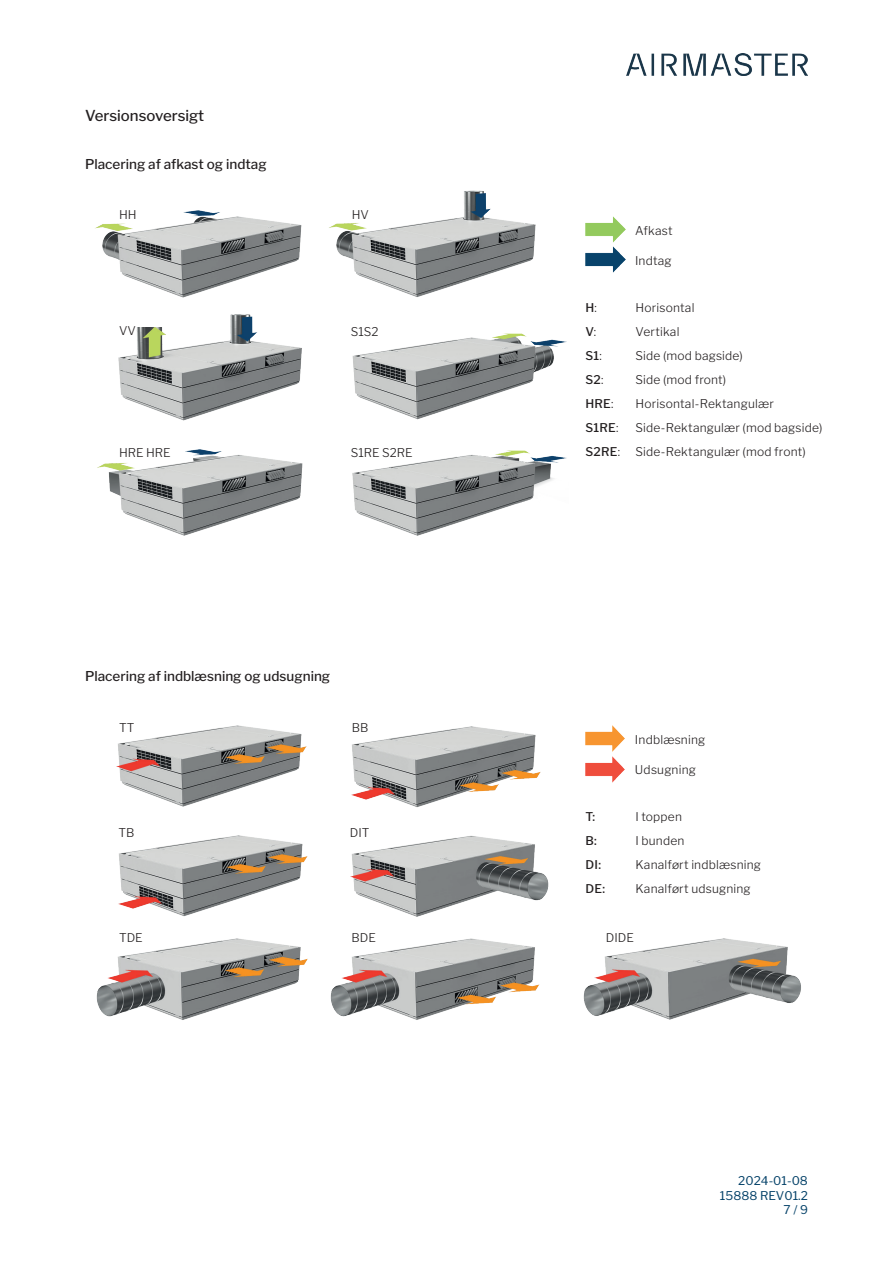
<style>
.page{position:relative;width:893px;height:1263px;background:#fff}
.page>*{position:absolute;margin:0;border:0;box-sizing:border-box;transform-origin:0 0}
.t1{font:500 15px "Libre Franklin";color:#231f20}
.t2{font:500 13.5px "Libre Franklin";color:#231f20}
.t3{font:300 12px/24px "Libre Franklin";letter-spacing:.015em;color:#231f20}
.t4{font:500 12px/24px "Libre Franklin";letter-spacing:.02em;color:#231f20}
.t5{font:12px/14.4px "Libre Franklin";color:#054269;text-align:right}
.s1{font-weight:300}
</style>
<div class="page">
<img style="left:627px;top:53px;width:181px;height:23px">
<img style="left:95px;top:210px;width:207px;height:88px">
<img style="left:329px;top:190px;width:207px;height:107px">
<img style="left:118px;top:314px;width:184px;height:107px">
<img style="left:352px;top:333px;width:215px;height:87px">
<img style="left:97px;top:449px;width:206px;height:87px">
<img style="left:352px;top:450px;width:215px;height:86px">
<img style="left:116px;top:725px;width:191px;height:82px">
<img style="left:350px;top:836px;width:199px;height:81px">
<img style="left:583px;top:938px;width:218px;height:82px">
<img style="left:96px;top:938px;width:212px;height:82px">
<img style="left:330px;top:938px;width:210px;height:82px">
<img style="left:351px;top:726px;width:190px;height:81px">
<img style="left:118px;top:835px;width:190px;height:82px">
<img style="left:585px;top:725px;width:40px;height:26px">
<img style="left:585px;top:756px;width:40px;height:26px">
<img style="left:585px;top:247px;width:40px;height:26px">
<img style="left:585px;top:217px;width:40px;height:26px">
<div style="left:136px;top:305px;width:37px;height:22px;background:#fff"></div>
<p class="t1" style="left:85px;top:106px;width:121px">Versionsoversigt</p>
<p class="t2" style="left:85px;top:156px;width:183px">Placering af afkast og indtag</p>
<p class="t3" style="left:119px;top:202px;width:19px">HH</p>
<p class="t3" style="left:352px;top:202px;width:19px">HV</p>
<p class="t3" style="left:119px;top:319px;width:18px">VV</p>
<p class="t3" style="left:351px;top:319px;width:29px">S1S2</p>
<p class="t3" style="left:119px;top:440px;width:53px">HRE HRE</p>
<p class="t3" style="left:351px;top:441px;width:63px">S1RE S2RE</p>
<p class="t2" style="left:85px;top:668px;width:247px">Placering af indblæsning og udsugning</p>
<p class="t3" style="left:119px;top:716px;width:17px">TT</p>
<p class="t3" style="left:352px;top:716px;width:18px">BB</p>
<p class="t3" style="left:119px;top:820px;width:17px">TB</p>
<p class="t3" style="left:350px;top:820px;width:21px">DIT</p>
<p class="t3" style="left:119px;top:925px;width:25px">TDE</p>
<p class="t3" style="left:351px;top:925px;width:26px">BDE</p>
<p class="t4" style="left:585px;top:296px;width:36px">H<span class="s1">:<br></span>V<span class="s1">:<br></span>S1<span class="s1">:<br></span>S2<span class="s1">:<br></span>HRE<span class="s1">:<br></span>S1RE<span class="s1">:<br></span>S2RE<span class="s1">:</span></p>
<p class="t3" style="left:635px;top:219px;width:39px">Afkast</p>
<p class="t3" style="left:635px;top:249px;width:38px">Indtag</p>
<p class="t3" style="left:635px;top:296px;width:188px">Horisontal<br>Vertikal<br>Side (mod bagside)<br>Side (mod front)<br>Horisontal-Rektangulær<br>Side-Rektangulær (mod bagside)<br>Side-Rektangulær (mod front)</p>
<p class="t4" style="left:585px;top:804px;width:21px">T:<br>B:<br>DI:<br>DE:</p>
<p class="t3" style="left:635px;top:728px;width:72px">Indblæsning</p>
<p class="t3" style="left:635px;top:758px;width:62px">Udsugning</p>
<p class="t3" style="left:635px;top:804px;width:127px">I toppen<br>I bunden<br>Kanalført indblæsning<br>Kanalført udsugning</p>
<p class="t3" style="left:606px;top:925px;width:29px">DIDE</p>
<p class="t5" style="left:720px;top:1174px;width:89px">2024-01-08<br>15888 REV01.2</p>
<p class="t5" style="left:784px;top:1202px;width:26px">7 / 9</p>
</div>
